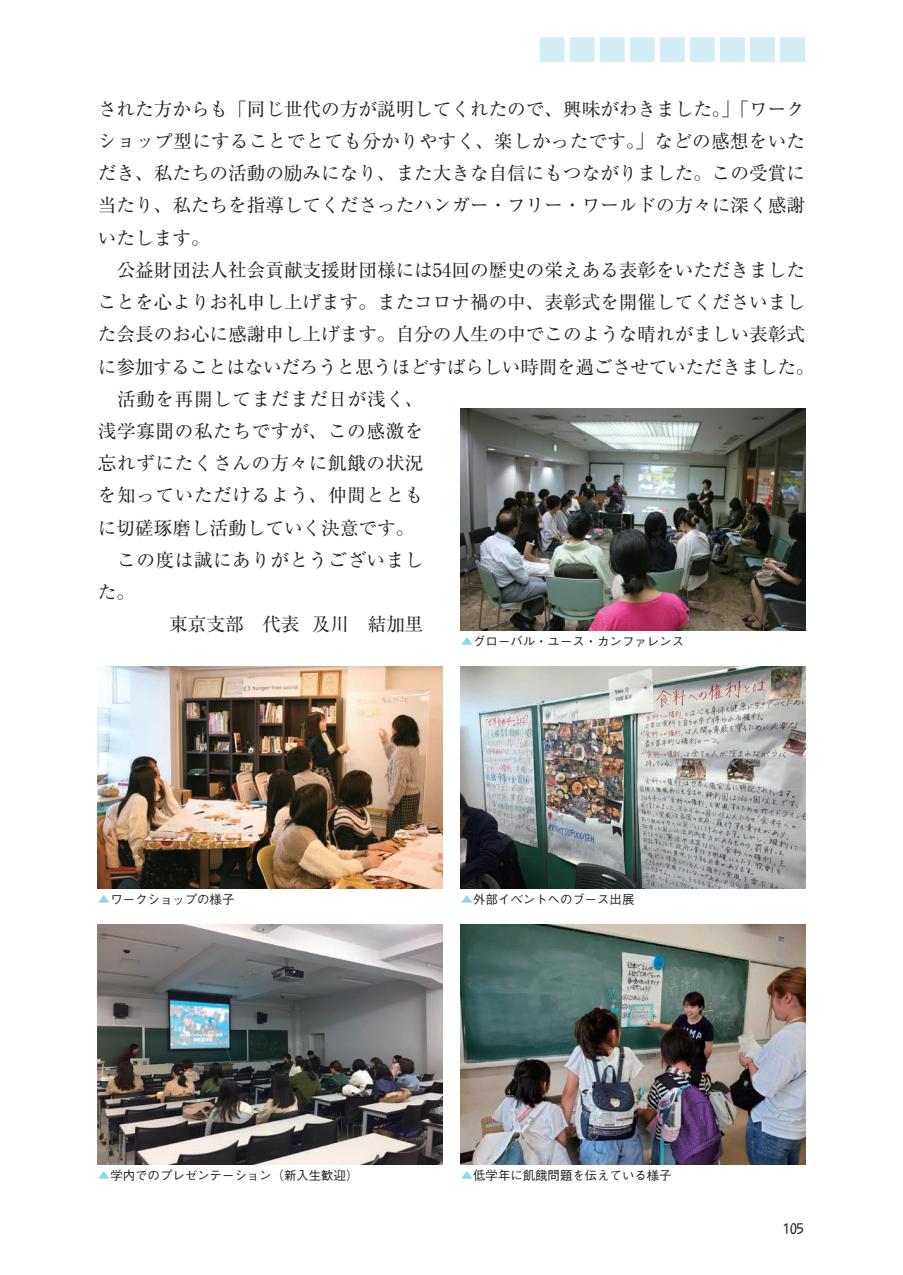
<style>
.page{position:relative;width:903px;height:1275px;background:#fff}
.page>*{position:absolute;margin:0;border:0;box-sizing:border-box;transform-origin:0 0}
.t1{font:18.55px "Ryumin Pr 6 N";color:#231f20}
.t2{font:18.55px "Ryumin Pr 6 N";letter-spacing:.035em;color:#231f20}
.t3{font:18.55px "Ryumin Pr 6 N";letter-spacing:.03em;color:#231f20}
.t4{font:500 13.65px "Taka Hand Std";color:#231f20}
.t5{font:500 12.42px "Gothic BBB Pr 6 N";color:#231f20}
.s1{font-family:"Gothic BBB Pro";color:#91d6e3}
</style>
<div class="page">
<svg style="left:540px;top:37px;width:265px;height:25px"></svg>
<img style="left:98px;top:924px;width:344px;height:241px">
<img style="left:98px;top:666px;width:344px;height:222px">
<img style="left:461px;top:924px;width:344px;height:241px">
<img style="left:461px;top:408px;width:344px;height:222px">
<img style="left:461px;top:666px;width:344px;height:222px">
<p class="t1" style="left:98px;top:94px;width:708px">された方からも「同じ世代の方が説明してくれたので、興味がわきました。」「ワーク</p>
<p class="t1" style="left:98px;top:126px;width:709px">ショップ型にすることでとても分かりやすく、楽しかったです。」などの感想をいた</p>
<p class="t1" style="left:98px;top:159px;width:708px">だき、私たちの活動の励みになり、また大きな自信にもつながりました。この受賞に</p>
<p class="t1" style="left:98px;top:191px;width:708px">当たり、私たちを指導してくださったハンガー・フリー・ワールドの方々に深く感謝</p>
<p class="t1" style="left:98px;top:223px;width:113px">いたします。</p>
<p class="t1" style="left:98px;top:255px;width:708px">　公益財団法人社会貢献支援財団様には54回の歴史の栄えある表彰をいただきました</p>
<p class="t1" style="left:98px;top:287px;width:708px">ことを心よりお礼申し上げます。またコロナ禍の中、表彰式を開催してくださいまし</p>
<p class="t1" style="left:98px;top:320px;width:708px">た会長のお心に感謝申し上げます。自分の人生の中でこのような晴れがましい表彰式</p>
<p class="t1" style="left:98px;top:352px;width:718px">に参加することはないだろうと思うほどすばらしい時間を過ごさせていただきました。</p>
<p class="t2" style="left:98px;top:384px;width:327px">　活動を再開してまだまだ日が浅く、</p>
<p class="t2" style="left:98px;top:416px;width:327px">浅学寡聞の私たちですが、この感激を</p>
<p class="t3" style="left:98px;top:449px;width:327px">忘れずにたくさんの方々に飢餓の状況</p>
<p class="t2" style="left:98px;top:481px;width:327px">を知っていただけるよう、仲間ととも</p>
<p class="t1" style="left:98px;top:513px;width:327px">に切磋琢磨し活動していく決意です。　</p>
<p class="t3" style="left:98px;top:545px;width:327px">　この度は誠にありがとうございまし</p>
<p class="t1" style="left:98px;top:578px;width:39px">た。</p>
<p class="t1" style="left:169px;top:610px;width:256px">東京支部　代表 及川　結加里</p>
<p class="t5" style="left:98px;top:889px;width:138px"><span class="s1">▲</span>ワークショップの様子</p>
<p class="t5" style="left:98px;top:1166px;width:262px"><span class="s1">▲</span>学内でのプレゼンテーション（新入生歓迎）</p>
<p class="t5" style="left:461px;top:631px;width:225px"><span class="s1">▲</span>グローバル・ユース・カンファレンス</p>
<p class="t5" style="left:461px;top:889px;width:175px"><span class="s1">▲</span>外部イベントへのブース出展</p>
<p class="t5" style="left:461px;top:1166px;width:212px"><span class="s1">▲</span>低学年に飢餓問題を伝えている様子</p>
<p class="t4" style="left:783px;top:1219px;width:22px">105</p>
</div>
